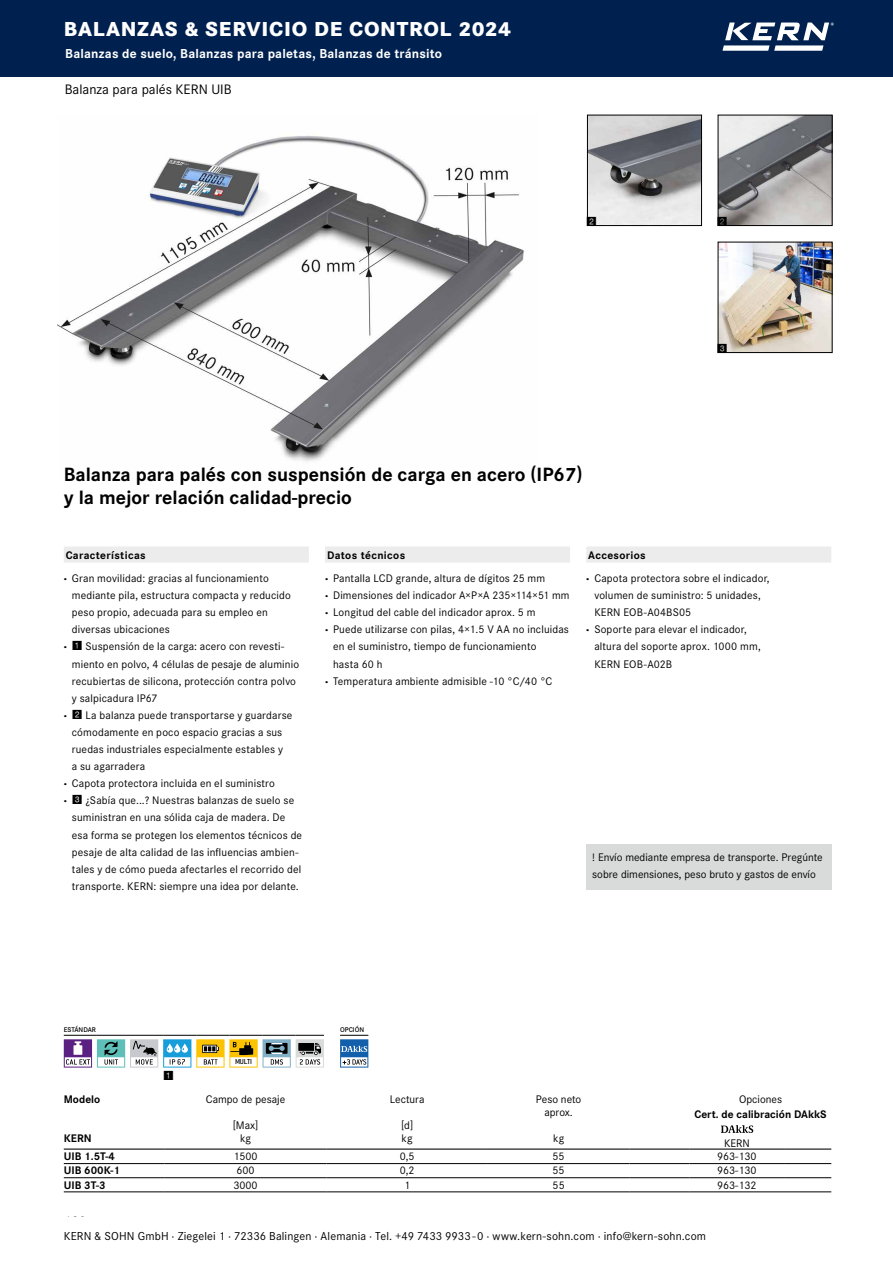
<style>
.page{position:relative;width:893px;height:1263px;background:#fff}
.page>*{position:absolute;margin:0;border:0;box-sizing:border-box;transform-origin:0 0}
.t1{font:800 21px "Corporate S Pro";letter-spacing:.035em;color:#fff}
.t2{font:700 19.95px/22.8px "Corporate S Pro";color:#000}
.t3{font:14.25px "Corporate S Pro";color:#000}
.t4{font:700 13.5px "Corporate S Pro";letter-spacing:.015em;color:#fff}
.t5{font:12.45px "Square Frame Neg";color:#000}
.t6{font:12px "Corporate S Pro";letter-spacing:.015em;color:#000}
.t7{font:11.4px/22.8px "Corporate S Pro";letter-spacing:.015em;color:#000}
.t8{font:700 11.4px "Corporate S Pro";color:#000}
.t9{font:500 7.95px "Conduit ITC";letter-spacing:-.025em;color:#000}
.t10{font:600 7.2px "Corporate S Pro";color:#000}
.s1{font-weight:700}
.s2{font-weight:800}
.s3{font-family:"Square Frame Neg";font-size:12.45px}
</style>
<div class="page">
<img style="left:57px;top:135px;width:467px;height:326px">
<img style="left:589px;top:117px;width:111px;height:107px">
<div style="left:587px;top:115px;width:115px;height:111px;border:1px solid #000"></div>
<img style="left:720px;top:117px;width:110px;height:107px">
<div style="left:718px;top:115px;width:114px;height:111px;border:1px solid #000"></div>
<img style="left:720px;top:244px;width:110px;height:107px">
<div style="left:718px;top:242px;width:114px;height:111px;border:1px solid #000"></div>
<svg style="left:64px;top:1035px;width:260px;height:32px"></svg>
<svg style="left:340px;top:1035px;width:28px;height:32px"></svg>
<hr style="left:64px;top:1148px;width:101px;height:1px;background:#000">
<hr style="left:165px;top:1148px;width:161px;height:1px;background:#000">
<hr style="left:326px;top:1148px;width:162px;height:1px;background:#000">
<hr style="left:488px;top:1148px;width:141px;height:1px;background:#000">
<hr style="left:629px;top:1148px;width:60px;height:1px;background:#000">
<hr style="left:689px;top:1148px;width:95px;height:1px;background:#000">
<hr style="left:784px;top:1148px;width:47px;height:1px;background:#000">
<hr style="left:64px;top:1163px;width:101px;height:1px;background:#000">
<hr style="left:165px;top:1163px;width:161px;height:1px;background:#000">
<hr style="left:326px;top:1163px;width:162px;height:1px;background:#000">
<hr style="left:488px;top:1163px;width:141px;height:1px;background:#000">
<hr style="left:629px;top:1163px;width:60px;height:1px;background:#000">
<hr style="left:689px;top:1163px;width:95px;height:1px;background:#000">
<hr style="left:784px;top:1163px;width:47px;height:1px;background:#000">
<hr style="left:64px;top:1177px;width:101px;height:1px;background:#000">
<hr style="left:165px;top:1177px;width:161px;height:1px;background:#000">
<hr style="left:326px;top:1177px;width:162px;height:1px;background:#000">
<hr style="left:488px;top:1177px;width:141px;height:1px;background:#000">
<hr style="left:629px;top:1177px;width:60px;height:1px;background:#000">
<hr style="left:689px;top:1177px;width:95px;height:1px;background:#000">
<hr style="left:784px;top:1177px;width:47px;height:1px;background:#000">
<hr style="left:64px;top:1191px;width:101px;height:1px;background:#000">
<hr style="left:165px;top:1191px;width:161px;height:1px;background:#000">
<hr style="left:326px;top:1191px;width:162px;height:1px;background:#000">
<hr style="left:488px;top:1191px;width:141px;height:1px;background:#000">
<hr style="left:629px;top:1191px;width:60px;height:1px;background:#000">
<hr style="left:689px;top:1191px;width:95px;height:1px;background:#000">
<hr style="left:784px;top:1191px;width:47px;height:1px;background:#000">
<svg style="left:721px;top:1125px;width:32px;height:8px"></svg>
<div style="left:325px;top:546px;width:245px;height:16px;background:#ececec"></div>
<div style="left:586px;top:546px;width:245px;height:16px;background:#ececec"></div>
<div style="left:64px;top:546px;width:245px;height:16px;background:#ececec"></div>
<div style="left:586px;top:844px;width:245px;height:46px;background:#d9dada"></div>
<div style="left:0;top:0;width:893px;height:76px;background:#00214f"></div>
<svg style="left:722px;top:23px;width:112px;height:28px"></svg>
<h1 class="t1" style="left:64px;top:12px;width:449px">BALANZAS &amp; SERVICIO DE CONTROL 2024</h1>
<p class="t4" style="left:65px;top:43px;width:378px">Balanzas de suelo, Balanzas para paletas, Balanzas de tránsito</p>
<p class="t3" style="left:65px;top:79px;width:168px">Balanza para palés KERN UIB</p>
<p class="t5" style="left:586px;top:214px;width:12px">2</p>
<p class="t5" style="left:717px;top:214px;width:12px">2</p>
<p class="t5" style="left:717px;top:341px;width:12px">3</p>
<h2 class="t2" style="left:64px;top:462px;width:520px">Balanza para palés con suspensión de carga en acero (IP67) y la mejor relación calidad-precio</h2>
<p class="t7" style="left:64px;top:543px;width:207px"><span class="s1">Características<br></span><span class="s2">·</span> Gran movilidad: gracias al funcionamiento</p>
<p class="t7" style="left:72px;top:583px;width:221px">mediante pila, estructura compacta y reducido</p>
<p class="t7" style="left:72px;top:600px;width:197px">peso propio, adecuada para su empleo en</p>
<p class="t7" style="left:72px;top:617px;width:99px">diversas ubicaciones</p>
<p class="t7" style="left:64px;top:634px;width:222px"><span class="s2">·</span> <span class="s3">1</span> Suspensión de la carga: acero con revesti-</p>
<p class="t7" style="left:72px;top:651px;width:229px">miento en polvo, 4 células de pesaje de aluminio</p>
<p class="t7" style="left:72px;top:669px;width:226px">recubiertas de silicona, protección contra polvo</p>
<p class="t7" style="left:72px;top:686px;width:87px">y salpicadura IP67</p>
<p class="t7" style="left:64px;top:703px;width:230px"><span class="s2">·</span> <span class="s3">2</span> La balanza puede transportarse y guardarse</p>
<p class="t7" style="left:72px;top:720px;width:212px">cómodamente en poco espacio gracias a sus</p>
<p class="t7" style="left:72px;top:737px;width:213px">ruedas industriales especialmente estables y</p>
<p class="t7" style="left:72px;top:754px;width:75px">a su agarradera</p>
<p class="t7" style="left:64px;top:771px;width:213px"><span class="s2">·</span> Capota protectora incluida en el suministro</p>
<p class="t7" style="left:64px;top:788px;width:232px"><span class="s2">·</span> <span class="s3">3</span> ¿Sabía que...? Nuestras balanzas de suelo se</p>
<p class="t7" style="left:72px;top:805px;width:215px">suministran en una sólida caja de madera. De</p>
<p class="t7" style="left:72px;top:822px;width:232px">esa forma se protegen los elementos técnicos de</p>
<p class="t7" style="left:72px;top:840px;width:228px">pesaje de alta calidad de las influencias ambien-</p>
<p class="t7" style="left:72px;top:857px;width:231px">tales y de cómo pueda afectarles el recorrido del</p>
<p class="t7" style="left:72px;top:874px;width:229px">transporte. KERN: siempre una idea por delante.</p>
<p class="t7" style="left:325px;top:543px;width:222px"><span class="s1">Datos técnicos<br></span><span class="s2">·</span> Pantalla LCD grande, altura de dígitos 25 mm</p>
<p class="t7" style="left:325px;top:583px;width:246px"><span class="s2">·</span> Dimensiones del indicador A×P×A 235×114×51 mm</p>
<p class="t7" style="left:325px;top:600px;width:212px"><span class="s2">·</span> Longitud del cable del indicador aprox. 5 m</p>
<p class="t7" style="left:325px;top:617px;width:245px"><span class="s2">·</span> Puede utilizarse con pilas, 4×1.5 V AA no incluidas</p>
<p class="t7" style="left:333px;top:634px;width:205px">en el suministro, tiempo de funcionamiento</p>
<p class="t7" style="left:333px;top:651px;width:51px">hasta 60 h</p>
<p class="t7" style="left:325px;top:669px;width:229px"><span class="s2">·</span> Temperatura ambiente admisible -10 °C/40 °C</p>
<p class="t7" style="left:586px;top:543px;width:185px"><span class="s1">Accesorios<br></span><span class="s2">·</span> Capota protectora sobre el indicador,</p>
<p class="t7" style="left:594px;top:583px;width:168px">volumen de suministro: 5 unidades,</p>
<p class="t7" style="left:594px;top:600px;width:99px">KERN EOB-A04BS05</p>
<p class="t7" style="left:586px;top:617px;width:162px"><span class="s2">·</span> Soporte para elevar el indicador,</p>
<p class="t7" style="left:594px;top:634px;width:168px">altura del soporte aprox. 1000 mm,</p>
<p class="t7" style="left:594px;top:651px;width:79px">KERN EOB-A02B</p>
<p class="t7" style="left:592px;top:848px;width:232px;line-height:17.1px">! Envío mediante empresa de transporte. Pregúnte sobre dimensiones, peso bruto y gastos de envío</p>
<p class="t10" style="left:64px;top:1025px;width:34px">ESTÁNDAR</p>
<p class="t10" style="left:340px;top:1025px;width:26px">OPCIÓN</p>
<p class="t5" style="left:163px;top:1068px;width:12px">1</p>
<p class="t9" style="left:235px;top:1057px;width:18px">MULTI</p>
<p class="t8" style="left:64px;top:1091px;width:38px">Modelo</p>
<p class="t8" style="left:64px;top:1129px;width:29px">KERN</p>
<p class="t7" style="left:206px;top:1087px;width:81px">Campo de pesaje</p>
<p class="t7" style="left:233px;top:1118px;width:27px;line-height:12.9px;text-align:center">[Max] kg</p>
<p class="t7" style="left:390px;top:1086px;width:36px;line-height:24.6px;text-align:center">Lectura [d]</p>
<p class="t7" style="left:402px;top:1126px;width:13px">kg</p>
<p class="t7" style="left:536px;top:1092px;width:47px;line-height:12.8px;text-align:center">Peso neto aprox.</p>
<p class="t7" style="left:553px;top:1126px;width:13px">kg</p>
<p class="t7" style="left:739px;top:1087px;width:45px">Opciones</p>
<p class="t8" style="left:695px;top:1105px;width:134px">Cert. de calibración DAkkS</p>
<p class="t7" style="left:724px;top:1131px;width:27px">KERN</p>
<p class="t8" style="left:64px;top:1147px;width:53px">UIB 1.5T-4</p>
<p class="t7" style="left:233px;top:1144px;width:26px">1500</p>
<p class="t7" style="left:400px;top:1144px;width:16px">0,5</p>
<p class="t7" style="left:553px;top:1144px;width:14px">55</p>
<p class="t7" style="left:717px;top:1144px;width:41px">963-130</p>
<p class="t8" style="left:64px;top:1162px;width:58px">UIB 600K-1</p>
<p class="t7" style="left:236px;top:1158px;width:20px">600</p>
<p class="t7" style="left:400px;top:1158px;width:16px">0,2</p>
<p class="t7" style="left:553px;top:1158px;width:14px">55</p>
<p class="t7" style="left:717px;top:1158px;width:41px">963-130</p>
<p class="t8" style="left:64px;top:1176px;width:43px">UIB 3T-3</p>
<p class="t7" style="left:233px;top:1172px;width:26px">3000</p>
<p class="t7" style="left:404px;top:1172px;width:8px">1</p>
<p class="t7" style="left:553px;top:1172px;width:14px">55</p>
<p class="t7" style="left:717px;top:1172px;width:41px">963-132</p>
<p class="t6" style="left:64px;top:1227px;width:644px">KERN &amp; SOHN GmbH · Ziegelei 1 · 72336 Balingen · Alemania · Tel. +49 7433 9933 - 0 · www.kern-sohn.com · info@kern-sohn.com</p>
</div>
